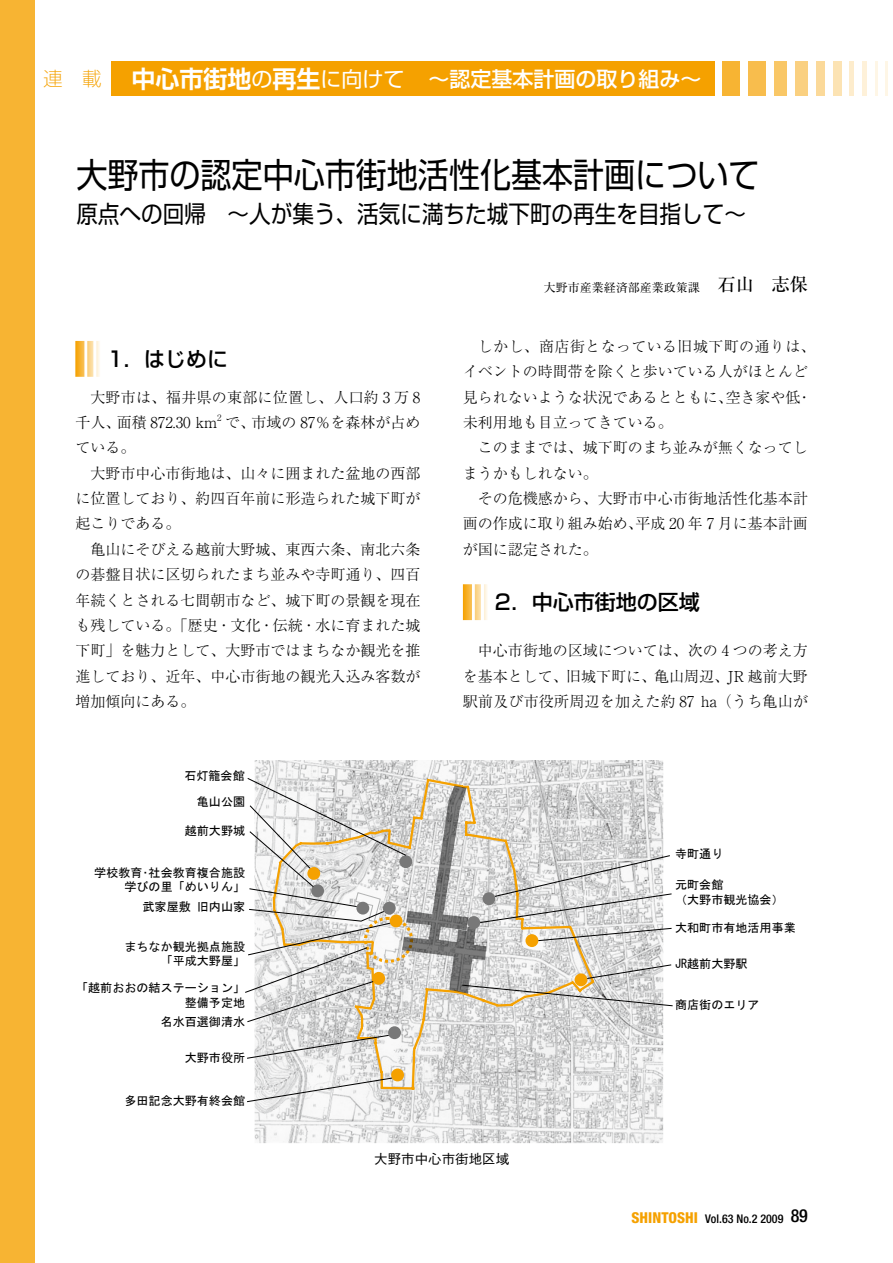
<style>
.page{position:relative;width:893px;height:1263px;background:#fff}
.page>*{position:absolute;margin:0;border:0;box-sizing:border-box;transform-origin:0 0}
.t1{font:34.5px "Shin Go Pro";color:#000;scale:.9 1}
.t2{font:24px "Shin Go Pro";color:#000;scale:.9 1}
.t3{font:500 21px "Shin Go Pro";color:#fff}
.t4{font:500 21px "Shin Go Pro";color:#000}
.t5{font:300 15px/25.3px "Ryumin Pro";color:#000}
.t6{font:500 13.5px "Gothic BBB Pro";color:#000}
.t7{font:12.15px/14.5px "MS Gothic";color:#000;text-align:right}
.t8{font:500 condensed 12px "Helvetica Neue";color:#000}
.t9{font:12px "Ryumin Pro";color:#000}
.t10{font:300 8.7px "Ryumin Pro";color:#000}
.s1{font-weight:300;font-stretch:expanded;font-size:19.5px;color:#f5a100}
.s2{font-family:"Shin Go Pro De";font-weight:700;font-size:24px}
.s3{font-weight:400}
.s4{font-weight:500;font-size:18px}
.s5{font-weight:800;font-size:15px;color:#f5a100}
.s6{font-size:18px}
</style>
<div class="page">
<div style="left:0;top:62px;width:714px;height:34px;background:#f5a100"></div>
<div style="left:34px;top:58px;width:77px;height:42px;background:#fff"></div>
<div style="left:723px;top:62px;width:17px;height:34px;background:#f7b433"></div>
<div style="left:748px;top:62px;width:17px;height:34px;background:#f8bd4d"></div>
<div style="left:774px;top:62px;width:12px;height:34px;background:#f9c766"></div>
<div style="left:795px;top:62px;width:13px;height:34px;background:#fad080"></div>
<div style="left:816px;top:62px;width:8px;height:34px;background:#fbd999"></div>
<div style="left:833px;top:62px;width:8px;height:34px;background:#fce3b3"></div>
<hr style="left:850px;top:62px;width:4px;height:34px;background:#fdeccc">
<div style="left:862px;top:62px;width:5px;height:34px;background:#fef1d9"></div>
<hr style="left:875px;top:62px;width:2px;height:34px;background:#fef6e6">
<hr style="left:885px;top:62px;width:3px;height:34px;background:#fef6e6">
<div style="left:0;top:0;width:34px;height:1263px;background:#f7b433"></div>
<svg style="left:75px;top:341px;width:25px;height:36px"></svg>
<svg style="left:463px;top:584px;width:24px;height:36px"></svg>
<img style="left:255px;top:760px;width:408px;height:383px">
<svg style="left:271px;top:1023px;width:326px;height:69px"></svg>
<div style="left:391px;top:1068px;width:13px;height:13px;background:#f5a100;border-radius:50%"></div>
<div style="left:388px;top:1026px;width:13px;height:13px;background:#787878;border-radius:50%"></div>
<svg style="left:247px;top:1034px;width:143px;height:25px"></svg>
<svg style="left:247px;top:1077px;width:146px;height:26px"></svg>
<svg style="left:245px;top:777px;width:428px;height:246px"></svg>
<h3 class="t3" style="left:43px;top:62px;width:660px"><span class="s1">連　載</span> <span class="s2">中心市街地</span><span class="s3">の</span><span class="s2">再生</span><span class="s3">に向けて</span> ～認定基本計画の取り組み～</h3>
<h1 class="t1" style="left:76px;top:146px;width:760px">大野市の認定中心市街地活性化基本計画について</h1>
<h2 class="t2" style="left:76px;top:195px;width:745px">原点への回帰　～人が集う、活気に満ちた城下町の再生を目指して～</h2>
<h3 class="t4" style="left:107px;top:342px;width:122px">1．はじめに</h3>
<p class="t5" style="left:75px;top:383px;width:347px;text-indent:15px">大野市は、福井県の東部に位置し、人口約 3 万 8千人、面積 872.30 km</p>
<p class="t10" style="left:217px;top:411px;width:6px">2</p>
<p class="t5" style="left:225px;top:408px;width:197px">で、市域の 87％を森林が占め</p>
<p class="t5" style="left:75px;top:434px;width:61px">ている。</p>
<p class="t5" style="left:90px;top:459px;width:331px">大野市中心市街地は、山々に囲まれた盆地の西部</p>
<p class="t5" style="left:75px;top:485px;width:347px">に位置しており、約四百年前に形造られた城下町が</p>
<p class="t5" style="left:75px;top:510px;width:106px">起こりである。</p>
<p class="t5" style="left:90px;top:535px;width:331px">亀山にそびえる越前大野城、東西六条、南北六条</p>
<p class="t5" style="left:75px;top:561px;width:347px">の碁盤目状に区切られたまち並みや寺町通り、四百</p>
<p class="t5" style="left:75px;top:586px;width:347px">年続くとされる七間朝市など、城下町の景観を現在</p>
<p class="t5" style="left:75px;top:611px;width:347px">も残している。「歴史・文化・伝統・水に育まれた城</p>
<p class="t5" style="left:75px;top:637px;width:347px">下町」を魅力として、大野市ではまちなか観光を推</p>
<p class="t5" style="left:75px;top:662px;width:347px">進しており、近年、中心市街地の観光入込み客数が</p>
<p class="t5" style="left:75px;top:687px;width:121px">増加傾向にある。</p>
<p class="t7" style="left:184px;top:763px;width:62px;line-height:26px">石灯籠会館亀山公園</p>
<p class="t7" style="left:185px;top:823px;width:62px">越前大野城</p>
<p class="t7" style="left:94px;top:865px;width:152px">学校教育･社会教育複合施設学びの里「めいりん」</p>
<p class="t7" style="left:143px;top:899px;width:104px">武家屋敷 旧内山家</p>
<p class="t7" style="left:124px;top:939px;width:122px">まちなか観光拠点施設「平成大野屋」</p>
<p class="t7" style="left:76px;top:981px;width:171px">「越前おおの結ステーション」整備予定地</p>
<p class="t7" style="left:161px;top:1014px;width:86px">名水百選御清水</p>
<p class="t7" style="left:185px;top:1050px;width:62px">大野市役所</p>
<p class="t7" style="left:124px;top:1094px;width:122px">多田記念大野有終会館</p>
<p class="t9" style="left:544px;top:278px;width:265px">大野市産業経済部産業政策課<span class="s4">　石山　志保</span></p>
<p class="t5" style="left:463px;top:332px;width:354px;text-indent:15px">しかし、商店街となっている旧城下町の通りは、イベントの時間帯を除くと歩いている人がほとんど見られないような状況であるとともに、空き家や低・未利用地も目立ってきている。</p>
<p class="t5" style="left:463px;top:434px;width:346px;text-indent:15px">このままでは、城下町のまち並みが無くなってしまうかもしれない。</p>
<p class="t5" style="left:463px;top:485px;width:346px;text-align:justify;text-indent:15px">その危機感から、大野市中心市街地活性化基本計画の作成に取り組み始め、平成 20 年 7 月に基本計画が国に認定された。</p>
<h3 class="t4" style="left:495px;top:585px;width:206px">2．中心市街地の区域</h3>
<p class="t5" style="left:463px;top:637px;width:347px;text-align:justify;text-indent:15px">中心市街地の区域については、次の 4 つの考え方を基本として、旧城下町に、亀山周辺、JR 越前大野駅前及び市役所周辺を加えた約 87 ha（うち亀山が</p>
<p class="t7" style="left:675px;top:846px;width:50px">寺町通り</p>
<p class="t7" style="left:675px;top:877px;width:110px;text-align:left">元町会館<br>（大野市観光協会）</p>
<p class="t7" style="left:675px;top:920px;width:122px">大和町市有地活用事業</p>
<p class="t7" style="left:675px;top:956px;width:74px">JR越前大野駅</p>
<p class="t7" style="left:675px;top:997px;width:86px">商店街のエリア</p>
<p class="t6" style="left:374px;top:1148px;width:137px">大野市中心市街地区域</p>
<p class="t8" style="left:632px;top:1211px;width:178px"><span class="s5">SHINTOSHI</span> Vol.63 No.2 2009 <span class="s6">89</span></p>
</div>
